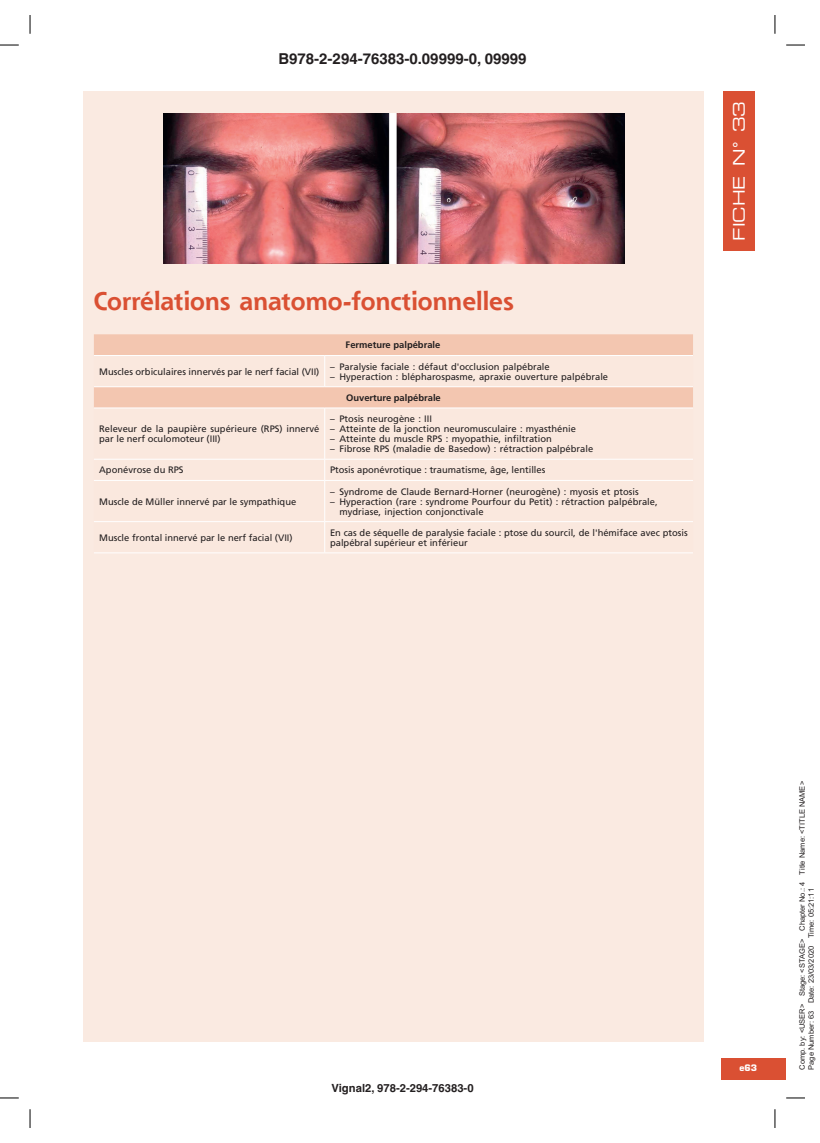
<style>
.page{position:relative;width:820px;height:1143px;background:#fff}
.page>*{position:absolute;margin:0;border:0;box-sizing:border-box;transform-origin:0 0}
.TE_1_hd__TE_type_E{font:700 25px "Shannon Std";color:#da5033}
.TE_num__TE_type_E{font:16.12px "Eurostile LT Std Ex 2";color:#fff}
.t1{font:700 15px "S Pi Helvetica";color:#231f20}
.t2{font:700 11.25px "S Pi Helvetica";color:#231f20}
.T_bull_list_flush{font:9.38px/10px "Frutiger LT Std";color:#231f20}
.Disp_T_body__TE_type{font:9.38px/10px "Frutiger LT Std";color:#231f20}
.T_1_hd{font:700 9.38px "Frutiger LT Std";color:#231f20}
.Folio{font:700 8.75px "Eurostile LT Std";color:#fff}
.t3{font:7.5px/8.8px "S Pi Arial";color:#231f20}
</style>
<div class="page">
<div style="left:721px;top:1058px;width:64px;height:21px;background:#da5033"></div>
<div style="left:83px;top:91px;width:620px;height:950px;background:#faeae1"></div>
<img style="left:163px;top:113px;width:460px;height:151px">
<div style="left:94px;top:334px;width:598px;height:21px;background:#f3c6b0"></div>
<svg style="left:94px;top:387px;width:598px;height:22px;background:#f3c8b3"></svg>
<hr style="left:324px;top:459px;width:368px;height:1px;background:#fff">
<hr style="left:324px;top:480px;width:368px;height:1px;background:#fff">
<hr style="left:324px;top:356px;width:1px;height:30px;background:#fff">
<hr style="left:324px;top:408px;width:1px;height:51px;background:#fff">
<hr style="left:94px;top:459px;width:230px;height:1px;background:#fff">
<svg style="left:324px;top:460px;width:1px;height:20px"></svg>
<hr style="left:94px;top:480px;width:230px;height:1px;background:#fff">
<hr style="left:324px;top:480px;width:1px;height:41px;background:#fff">
<hr style="left:324px;top:521px;width:368px;height:1px;background:#fff">
<hr style="left:324px;top:552px;width:368px;height:1px;background:#fff">
<hr style="left:94px;top:521px;width:230px;height:1px;background:#fff">
<hr style="left:324px;top:522px;width:1px;height:30px;background:#fff">
<hr style="left:94px;top:552px;width:230px;height:1px;background:#fff">
<hr style="left:94px;top:355px;width:230px;height:1px;background:#fff">
<hr style="left:324px;top:355px;width:368px;height:1px;background:#fff">
<hr style="left:94px;top:386px;width:230px;height:1px;background:#fff">
<hr style="left:324px;top:386px;width:368px;height:1px;background:#fff">
<hr style="left:94px;top:407px;width:230px;height:1px;background:#fff">
<hr style="left:324px;top:407px;width:368px;height:1px;background:#fff">
<div style="left:722px;top:91px;width:32px;height:160px;background:#da5033"></div>
<svg style="left:0;top:44px;width:19px;height:2px"></svg>
<svg style="left:786px;top:44px;width:18px;height:2px"></svg>
<svg style="left:0;top:1097px;width:19px;height:1px"></svg>
<svg style="left:786px;top:1097px;width:18px;height:1px"></svg>
<svg style="left:29px;top:15px;width:2px;height:19px"></svg>
<svg style="left:29px;top:1109px;width:2px;height:18px"></svg>
<svg style="left:774px;top:15px;width:1px;height:19px"></svg>
<svg style="left:774px;top:1109px;width:1px;height:18px"></svg>
<h3 class="t1" style="left:278px;top:49px;width:249px">B978-2-294-76383-0.09999-0, 09999</h3>
<p class="TE_1_hd__TE_type_E" style="left:94px;top:286px;width:421px">Corrélations anatomo-fonctionnelles</p>
<p class="T_1_hd" style="left:345px;top:339px;width:96px">Fermeture palpébrale</p>
<p class="Disp_T_body__TE_type" style="left:99px;top:366px;width:221px">Muscles orbiculaires innervés par le nerf facial (VII)</p>
<p class="T_bull_list_flush" style="left:330px;top:361px;width:221px">– Paralysie faciale : défaut d'occlusion palpébrale</p>
<p class="T_bull_list_flush" style="left:330px;top:371px;width:279px">– Hyperaction : blépharospasme, apraxie ouverture palpébrale</p>
<p class="T_1_hd" style="left:346px;top:392px;width:96px">Ouverture palpébrale</p>
<p class="Disp_T_body__TE_type" style="left:99px;top:424px;width:221px">Releveur de la paupière supérieure (RPS) innervé par le nerf oculomoteur (III)</p>
<p class="T_bull_list_flush" style="left:330px;top:414px;width:103px">– Ptosis neurogène : III</p>
<p class="T_bull_list_flush" style="left:330px;top:424px;width:247px">– Atteinte de la jonction neuromusculaire : myasthénie</p>
<p class="T_bull_list_flush" style="left:330px;top:434px;width:223px">– Atteinte du muscle RPS : myopathie, infiltration</p>
<p class="T_bull_list_flush" style="left:330px;top:444px;width:264px">– Fibrose RPS (maladie de Basedow) : rétraction palpébrale</p>
<p class="Disp_T_body__TE_type" style="left:99px;top:465px;width:86px">Aponévrose du RPS</p>
<p class="Disp_T_body__TE_type" style="left:330px;top:465px;width:217px">Ptosis aponévrotique : traumatisme, âge, lentilles</p>
<p class="Disp_T_body__TE_type" style="left:99px;top:496px;width:198px">Muscle de Müller innervé par le sympathique</p>
<p class="T_bull_list_flush" style="left:330px;top:486px;width:310px">– Syndrome de Claude Bernard-Horner (neurogène) : myosis et ptosis</p>
<p class="T_bull_list_flush" style="left:339px;top:496px;width:319px;text-indent:-9px">– Hyperaction (rare : syndrome Pourfour du Petit) : rétraction palpébrale, mydriase, injection conjonctivale</p>
<p class="Disp_T_body__TE_type" style="left:99px;top:532px;width:195px">Muscle frontal innervé par le nerf facial (VII)</p>
<p class="Disp_T_body__TE_type" style="left:330px;top:527px;width:359px">En cas de séquelle de paralysie faciale : ptose du sourcil, de l'hémiface avec ptosis palpébral supérieur et inférieur</p>
<p class="TE_num__TE_type_E" style="left:727px;top:241px;width:141px;rotate:-90deg">FICHE N° 33</p>
<p class="t2" style="left:331px;top:1081px;width:144px">Vignal2, 978-2-294-76383-0</p>
<p class="Folio" style="left:739px;top:1062px;width:19px">e63</p>
<p class="t3" style="left:797px;top:1069px;width:290px;rotate:-90deg">Comp. by: &lt;USER&gt; Stage: &lt;STAGE&gt; Chapter No.: 4 Title Name: &lt;TITLE NAME&gt;<br>Page Number: 63 Date: 23/03/2020 Time: 05:21:11</p>
</div>
